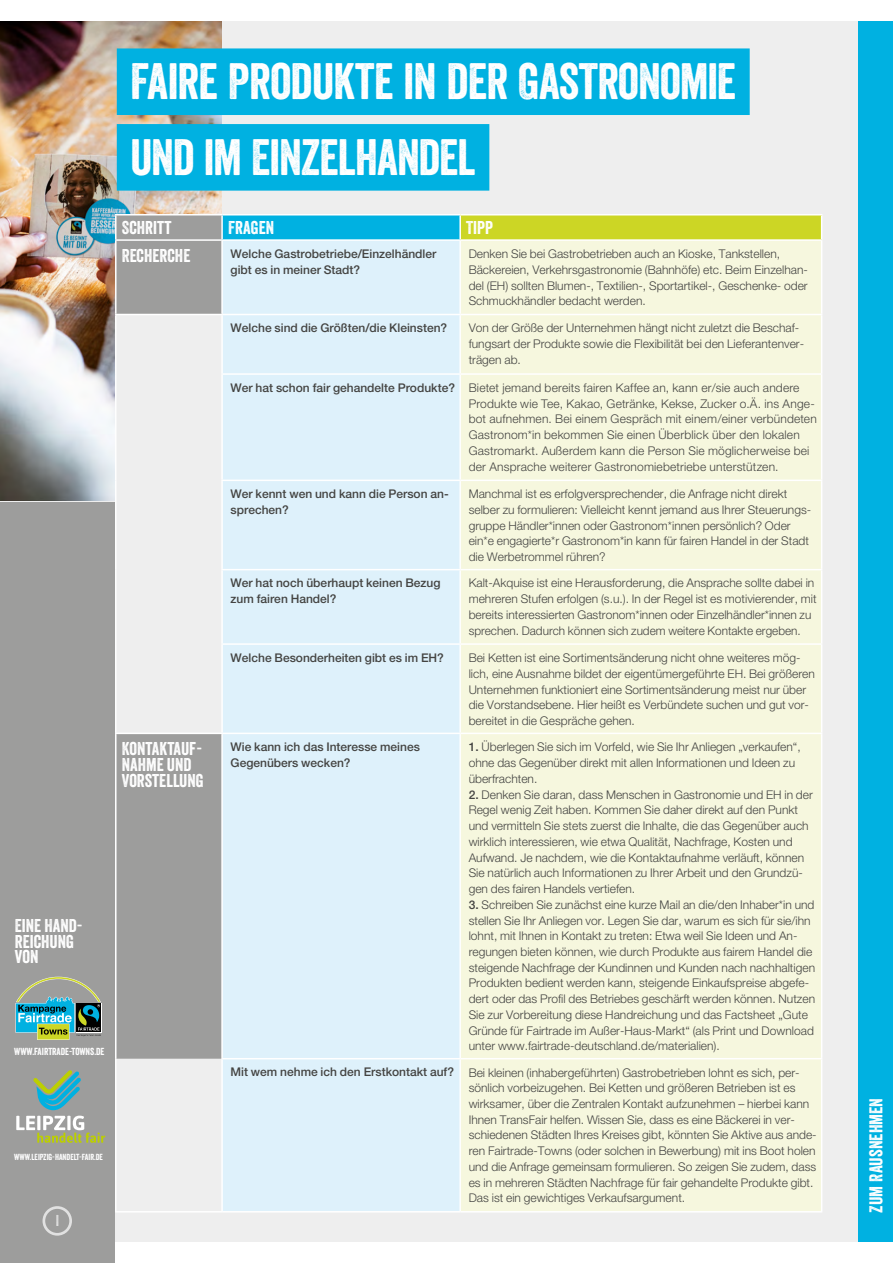
<style>
.page{position:relative;width:893px;height:1263px;background:#fff}
.page>*{position:absolute;margin:0;border:0;box-sizing:border-box;transform-origin:0 0}
.t1{font:49.65px/75.6px "Veneer";letter-spacing:-.02em;color:#fff}
.t2{font:18px/15.8px "Veneer";color:#fff}
.t3{font:15.3px "Veneer";color:#fff}
.t4{font:300 12px/15.8px "Helvetica Neue";color:#444442}
.t5{font:500 12px/15.8px "Helvetica Neue";color:#444442}
.t6{font:9.9px "Veneer";color:#fff}
.t7{font:8.55px "Veneer";color:#fff}
.s1{font-weight:500}
</style>
<div class="page">
<div style="left:0;top:21px;width:893px;height:1221px;background:#eee"></div>
<img style="left:0;top:21px;width:221px;height:479px">
<div style="left:0;top:502px;width:115px;height:761px;background:#9d9d9c"></div>
<div style="left:117px;top:215px;width:104px;height:844px;background:#9d9d9c"></div>
<div style="left:222px;top:215px;width:238px;height:25px;background:#00b1e1"></div>
<div style="left:460px;top:215px;width:362px;height:25px;background:#ccd625"></div>
<div style="left:223px;top:241px;width:236px;height:970px;background:#def1fb"></div>
<div style="left:461px;top:241px;width:360px;height:970px;background:#f6f7de"></div>
<svg style="left:117px;top:315px;width:104px;height:418px"></svg>
<hr style="left:115px;top:214px;width:107px;height:1px;background:#fff">
<hr style="left:115px;top:215px;width:2px;height:24px;background:#fff">
<hr style="left:222px;top:214px;width:238px;height:1px;background:#fff">
<hr style="left:221px;top:215px;width:2px;height:24px;background:#fff">
<hr style="left:460px;top:214px;width:362px;height:1px;background:#fff">
<hr style="left:459px;top:215px;width:2px;height:24px;background:#fff">
<svg style="left:821px;top:215px;width:1px;height:24px"></svg>
<hr style="left:115px;top:239px;width:107px;height:2px;background:#fff">
<hr style="left:115px;top:241px;width:2px;height:73px;background:#fff">
<hr style="left:222px;top:239px;width:238px;height:2px;background:#fff">
<hr style="left:221px;top:241px;width:2px;height:73px;background:#fff">
<hr style="left:460px;top:239px;width:362px;height:2px;background:#fff">
<hr style="left:459px;top:241px;width:2px;height:73px;background:#fff">
<hr style="left:821px;top:241px;width:1px;height:73px;background:#fff">
<hr style="left:115px;top:314px;width:107px;height:1px;background:#fff">
<hr style="left:115px;top:315px;width:2px;height:59px;background:#fff">
<hr style="left:222px;top:314px;width:238px;height:1px;background:#fff">
<hr style="left:221px;top:315px;width:2px;height:58px;background:#fff">
<hr style="left:460px;top:314px;width:362px;height:1px;background:#fff">
<hr style="left:459px;top:315px;width:2px;height:58px;background:#fff">
<hr style="left:821px;top:315px;width:1px;height:58px;background:#fff">
<hr style="left:115px;top:374px;width:2px;height:106px;background:#fff">
<hr style="left:221px;top:373px;width:239px;height:2px;background:#fff">
<hr style="left:221px;top:375px;width:2px;height:105px;background:#fff">
<hr style="left:460px;top:373px;width:362px;height:2px;background:#fff">
<hr style="left:459px;top:375px;width:2px;height:105px;background:#fff">
<hr style="left:821px;top:375px;width:1px;height:105px;background:#fff">
<hr style="left:115px;top:480px;width:2px;height:90px;background:#fff">
<hr style="left:221px;top:480px;width:239px;height:1px;background:#fff">
<hr style="left:221px;top:481px;width:2px;height:88px;background:#fff">
<hr style="left:460px;top:480px;width:362px;height:1px;background:#fff">
<hr style="left:459px;top:481px;width:2px;height:88px;background:#fff">
<hr style="left:821px;top:481px;width:1px;height:88px;background:#fff">
<hr style="left:115px;top:570px;width:2px;height:74px;background:#fff">
<hr style="left:221px;top:569px;width:239px;height:1px;background:#fff">
<hr style="left:221px;top:570px;width:2px;height:73px;background:#fff">
<hr style="left:460px;top:569px;width:362px;height:1px;background:#fff">
<hr style="left:459px;top:570px;width:2px;height:73px;background:#fff">
<hr style="left:821px;top:570px;width:1px;height:73px;background:#fff">
<hr style="left:115px;top:644px;width:2px;height:89px;background:#fff">
<hr style="left:221px;top:643px;width:239px;height:2px;background:#fff">
<hr style="left:221px;top:645px;width:2px;height:88px;background:#fff">
<hr style="left:460px;top:643px;width:362px;height:2px;background:#fff">
<hr style="left:459px;top:645px;width:2px;height:88px;background:#fff">
<hr style="left:821px;top:645px;width:1px;height:88px;background:#fff">
<hr style="left:115px;top:733px;width:107px;height:1px;background:#fff">
<hr style="left:115px;top:734px;width:2px;height:325px;background:#fff">
<hr style="left:222px;top:733px;width:238px;height:1px;background:#fff">
<hr style="left:221px;top:734px;width:2px;height:324px;background:#fff">
<hr style="left:460px;top:733px;width:362px;height:1px;background:#fff">
<hr style="left:459px;top:734px;width:2px;height:324px;background:#fff">
<hr style="left:821px;top:734px;width:1px;height:324px;background:#fff">
<hr style="left:115px;top:1059px;width:2px;height:152px;background:#fff">
<hr style="left:221px;top:1058px;width:239px;height:1px;background:#fff">
<hr style="left:221px;top:1059px;width:2px;height:152px;background:#fff">
<hr style="left:460px;top:1058px;width:362px;height:1px;background:#fff">
<hr style="left:459px;top:1059px;width:2px;height:152px;background:#fff">
<hr style="left:821px;top:1059px;width:1px;height:152px;background:#fff">
<hr style="left:115px;top:1211px;width:107px;height:1px;background:#fff">
<hr style="left:222px;top:1211px;width:238px;height:1px;background:#fff">
<hr style="left:460px;top:1211px;width:362px;height:1px;background:#fff">
<div style="left:43px;top:1206px;width:29px;height:29px;border:3px solid #fff;border-radius:50%"></div>
<svg style="left:16px;top:977px;width:85px;height:63px"></svg>
<svg style="left:16px;top:1070px;width:89px;height:73px"></svg>
<div style="left:859px;top:21px;width:34px;height:1221px;background:#00b1e1"></div>
<div style="left:117px;top:48px;width:633px;height:67px;background:#00b1e1"></div>
<div style="left:117px;top:124px;width:372px;height:67px;background:#00b1e1"></div>
<h1 class="t1" style="left:130px;top:43px;width:607px">FAIRE PRODUKTE IN DER GASTRONOMIE<br>UND IM EINZELHANDEL</h1>
<h2 class="t2" style="left:15px;top:917px;width:69px">EINE HAND-<br>REICHUNG<br>VON</h2>
<p class="t6" style="left:14px;top:1045px;width:92px">WWW.FAIRTRADE-TOWNS.DE</p>
<p class="t7" style="left:14px;top:1152px;width:90px">WWW.LEIPZIG-HANDELT-FAIR.DE</p>
<p class="t3" style="left:56px;top:1211px;width:5px">I</p>
<h2 class="t2" style="left:122px;top:220px;width:51px">SCHRITT</h2>
<h2 class="t2" style="left:228px;top:220px;width:48px">FRAGEN</h2>
<h2 class="t2" style="left:466px;top:220px;width:28px">TIPP</h2>
<h2 class="t2" style="left:122px;top:247px;width:70px">RECHERCHE</h2>
<p class="t5" style="left:231px;top:246px;width:207px">Welche Gastrobetriebe/Einzelhändler gibt es in meiner Stadt?</p>
<p class="t4" style="left:469px;top:246px;width:341px">Denken Sie bei Gastrobetrieben auch an Kioske, Tankstellen, Bäckereien, Verkehrsgastronomie (Bahnhöfe) etc. Beim Einzelhan&shy;del (EH) sollten Blumen-, Textilien-, Sportartikel-, Geschenke- oder Schmuckhändler bedacht werden.</p>
<p class="t5" style="left:231px;top:320px;width:218px">Welche sind die Größten/die Kleinsten?</p>
<p class="t4" style="left:469px;top:320px;width:337px">Von der Größe der Unternehmen hängt nicht zuletzt die Beschaf&shy;fungsart der Produkte sowie die Flexibilität bei den Lieferantenver&shy;trägen ab.</p>
<p class="t4" style="left:469px;top:379px;width:350px;text-indent:-238px"><span class="s1">Wer hat schon fair gehandelte Produkte?</span> Bietet jemand bereits fairen Kaffee an, kann er/sie auch andere Produkte wie Tee, Kakao, Getränke, Kekse, Zucker o.Ä. ins Ange&shy;bot aufnehmen. Bei einem Gespräch mit einem/einer verbündeten Gastronom*in bekommen Sie einen Überblick über den lokalen Gastromarkt. Außerdem kann die Person Sie möglicherweise bei der Ansprache weiterer Gastronomiebetriebe unterstützen.</p>
<p class="t5" style="left:231px;top:486px;width:220px">Wer kennt wen und kann die Person an&shy;sprechen?</p>
<p class="t4" style="left:469px;top:486px;width:344px">Manchmal ist es erfolgversprechender, die Anfrage nicht direkt selber zu formulieren: Vielleicht kennt jemand aus Ihrer Steuerungs&shy;gruppe Händler*innen oder Gastronom*innen persönlich? Oder ein*e engagierte*r Gastronom*in kann für fairen Handel in der Stadt die Werbetrommel rühren?</p>
<p class="t5" style="left:231px;top:575px;width:211px">Wer hat noch überhaupt keinen Bezug zum fairen Handel?</p>
<p class="t4" style="left:469px;top:575px;width:349px">Kalt-Akquise ist eine Herausforderung, die Ansprache sollte dabei in mehreren Stufen erfolgen (s.u.). In der Regel ist es motivierender, mit bereits interessierten Gastronom*innen oder Einzelhändler*innen zu sprechen. Dadurch können sich zudem weitere Kontakte ergeben.</p>
<p class="t5" style="left:231px;top:650px;width:215px">Welche Besonderheiten gibt es im EH?</p>
<p class="t4" style="left:469px;top:650px;width:348px">Bei Ketten ist eine Sortimentsänderung nicht ohne weiteres mög&shy;lich, eine Ausnahme bildet der eigentümergeführte EH. Bei größeren Unternehmen funktioniert eine Sortimentsänderung meist nur über die Vorstandsebene. Hier heißt es Verbündete suchen und gut vor&shy;bereitet in die Gespräche gehen.</p>
<h2 class="t2" style="left:122px;top:741px;width:84px">KONTAKTAUF-<br>NAHME UND<br>VORSTELLUNG</h2>
<p class="t5" style="left:231px;top:739px;width:191px">Wie kann ich das Interesse meines<br>Gegenübers wecken?</p>
<p class="t4" style="left:469px;top:739px;width:333px"><span class="s1">1.</span> Überlegen Sie sich im Vorfeld, wie Sie Ihr Anliegen „verkaufen“, ohne das Gegenüber direkt mit allen Informationen und Ideen zu überfrachten.</p>
<p class="t4" style="left:469px;top:786px;width:346px"><span class="s1">2.</span> Denken Sie daran, dass Menschen in Gastronomie und EH in der Regel wenig Zeit haben. Kommen Sie daher direkt auf den Punkt und vermitteln Sie stets zuerst die Inhalte, die das Gegenüber auch wirklich interessieren, wie etwa Qualität, Nachfrage, Kosten und Aufwand. Je nachdem, wie die Kontaktaufnahme verläuft, können Sie natürlich auch Informationen zu Ihrer Arbeit und den Grundzü&shy;gen des fairen Handels vertiefen.</p>
<p class="t4" style="left:469px;top:896px;width:348px"><span class="s1">3.</span> Schreiben Sie zunächst eine kurze Mail an die/den Inhaber*in und stellen Sie Ihr Anliegen vor. Legen Sie dar, warum es sich für sie/ihn lohnt, mit Ihnen in Kontakt zu treten: Etwa weil Sie Ideen und An&shy;regungen bieten können, wie durch Produkte aus fairem Handel die steigende Nachfrage der Kundinnen und Kunden nach nachhaltigen Produkten bedient werden kann, steigende Einkaufspreise abgefe&shy;dert oder das Profil des Betriebes geschärft werden können. Nutzen Sie zur Vorbereitung diese Handreichung und das Factsheet „Gute Gründe für Fairtrade im Außer-Haus-Markt“ (als Print und Download unter www.fairtrade-deutschland.de/materialien).</p>
<p class="t4" style="left:469px;top:1064px;width:349px;text-indent:-238px"><span class="s1">Mit wem nehme ich den Erstkontakt auf?</span> Bei kleinen (inhabergeführten) Gastrobetrieben lohnt es sich, per&shy;sönlich vorbeizugehen. Bei Ketten und größeren Betrieben ist es wirksamer, über die Zentralen Kontakt aufzunehmen – hierbei kann Ihnen TransFair helfen. Wissen Sie, dass es eine Bäckerei in ver&shy;schiedenen Städten Ihres Kreises gibt, könnten Sie Aktive aus ande&shy;ren Fairtrade-Towns (oder solchen in Bewerbung) mit ins Boot holen und die Anfrage gemeinsam formulieren. So zeigen Sie zudem, dass es in mehreren Städten Nachfrage für fair gehandelte Produkte gibt.<br>Das ist ein gewichtiges Verkaufsargument.</p>
<h2 class="t2" style="left:868px;top:1212px;width:116px;rotate:-90deg">ZUM RAUSNEHMEN</h2>
</div>
